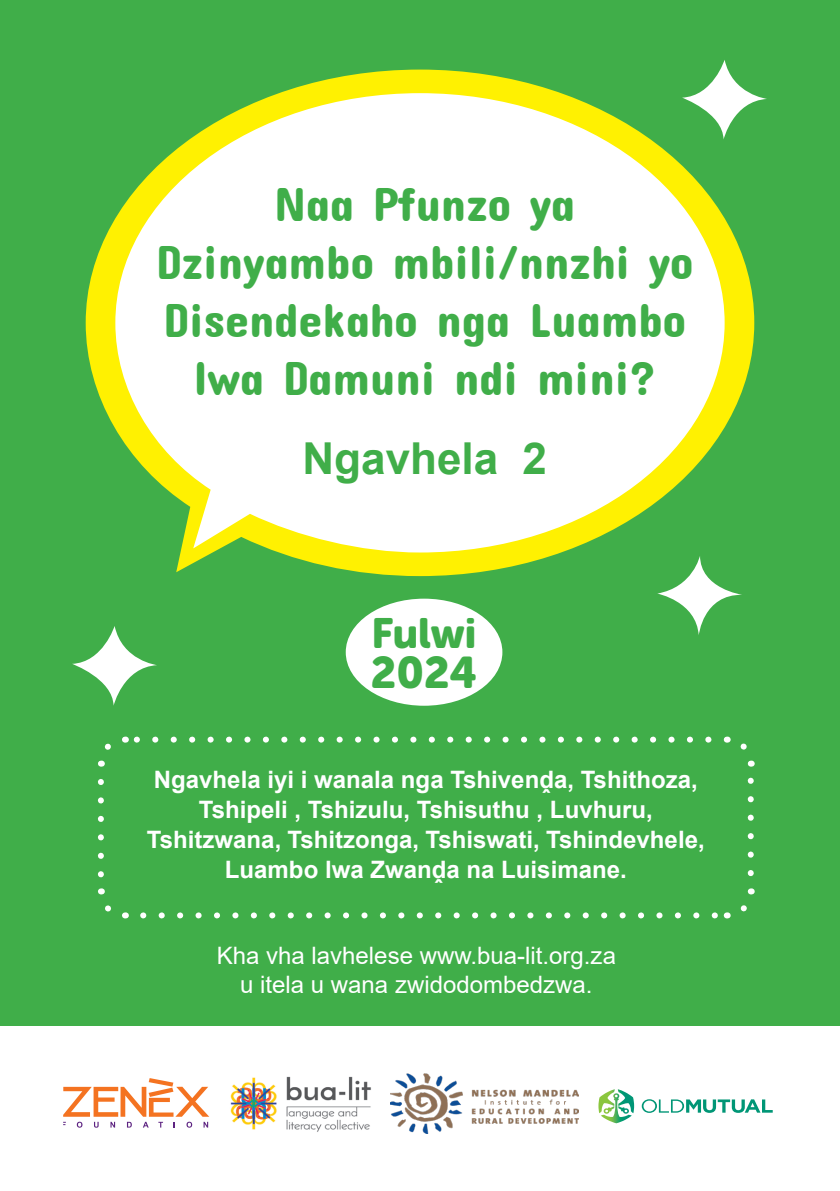
<style>
.page{position:relative;width:840px;height:1191px;background:#fff}
.page>*{position:absolute;margin:0;border:0;box-sizing:border-box;transform-origin:0 0}
.t1{font:48px/58px "Concert One";color:#40ae49;text-align:center}
.t2{font:700 44px "Arial";color:#40ae49}
.t3{font:44px "Museo Sans Rounded 900";color:#40ae49}
.t4{font:42px "Museo Sans Rounded 900";letter-spacing:-.01em;color:#40ae49}
.t5{font:700 24px/30px "Arial";color:#fff;text-align:center}
.t6{font:24px "Arial";color:#fff}
</style>
<div class="page">
<div style="left:0;top:0;width:839px;height:1191px;background:#40ae49"></div>
<div style="left:0;top:1026px;width:839px;height:165px;background:#fff"></div>
<svg style="left:657px;top:555px;width:85px;height:80px"></svg>
<svg style="left:72px;top:626px;width:85px;height:79px"></svg>
<div style="left:345px;top:598px;width:157px;height:107px;background:#fff;border-radius:50%"></div>
<svg style="left:98px;top:782px;width:6px;height:96px"></svg>
<svg style="left:143px;top:912px;width:574px;height:6px"></svg>
<svg style="left:747px;top:777px;width:6px;height:96px"></svg>
<svg style="left:134px;top:736px;width:574px;height:6px"></svg>
<svg style="left:98px;top:743px;width:13px;height:23px"></svg>
<svg style="left:105px;top:905px;width:21px;height:14px"></svg>
<svg style="left:740px;top:888px;width:15px;height:24px"></svg>
<svg style="left:726px;top:736px;width:25px;height:30px"></svg>
<svg style="left:86px;top:70px;width:667px;height:506px"></svg>
<svg style="left:115px;top:93px;width:609px;height:459px;background:#ebf5d2"></svg>
<svg style="left:681px;top:60px;width:85px;height:79px"></svg>
<svg style="left:63px;top:1078px;width:146px;height:49px"></svg>
<img style="left:230px;top:1076px;width:141px;height:56px">
<img style="left:390px;top:1073px;width:188px;height:60px">
<svg style="left:598px;top:1089px;width:35px;height:34px"></svg>
<svg style="left:641px;top:1099px;width:131px;height:13px"></svg>
<p class="t1" style="left:274px;top:174px;width:302px">Naa Pfunzo ya</p>
<p class="t1" style="left:156px;top:232px;width:538px">Dzinyambo mbili/nnzhi yo<br>Disendekaho nga Luambo lwa Damuni ndi mini?</p>
<p class="t2" style="left:302px;top:428px;width:246px">Ngavhela 2</p>
<p class="t4" style="left:371px;top:609px;width:106px">Fulwi</p>
<p class="t3" style="left:371px;top:647px;width:108px">2024</p>
<p class="t5" style="left:147px;top:765px;width:559px">Ngavhela iyi i wanala nga Tshivenḓa, Tshithoza, Tshipeli , Tshizulu, Tshisuthu , Luvhuru, Tshitzwana, Tshitzonga, Tshiswati, Tshindevhele, Luambo lwa Zwanḓa na Luisimane.</p>
<p class="t6" style="left:216px;top:939px;width:400px">Kha vha lavhelese www.bua-lit.org.za</p>
<p class="t6" style="left:240px;top:968px;width:354px">u itela u wana zwidodombedzwa.</p>
</div>
